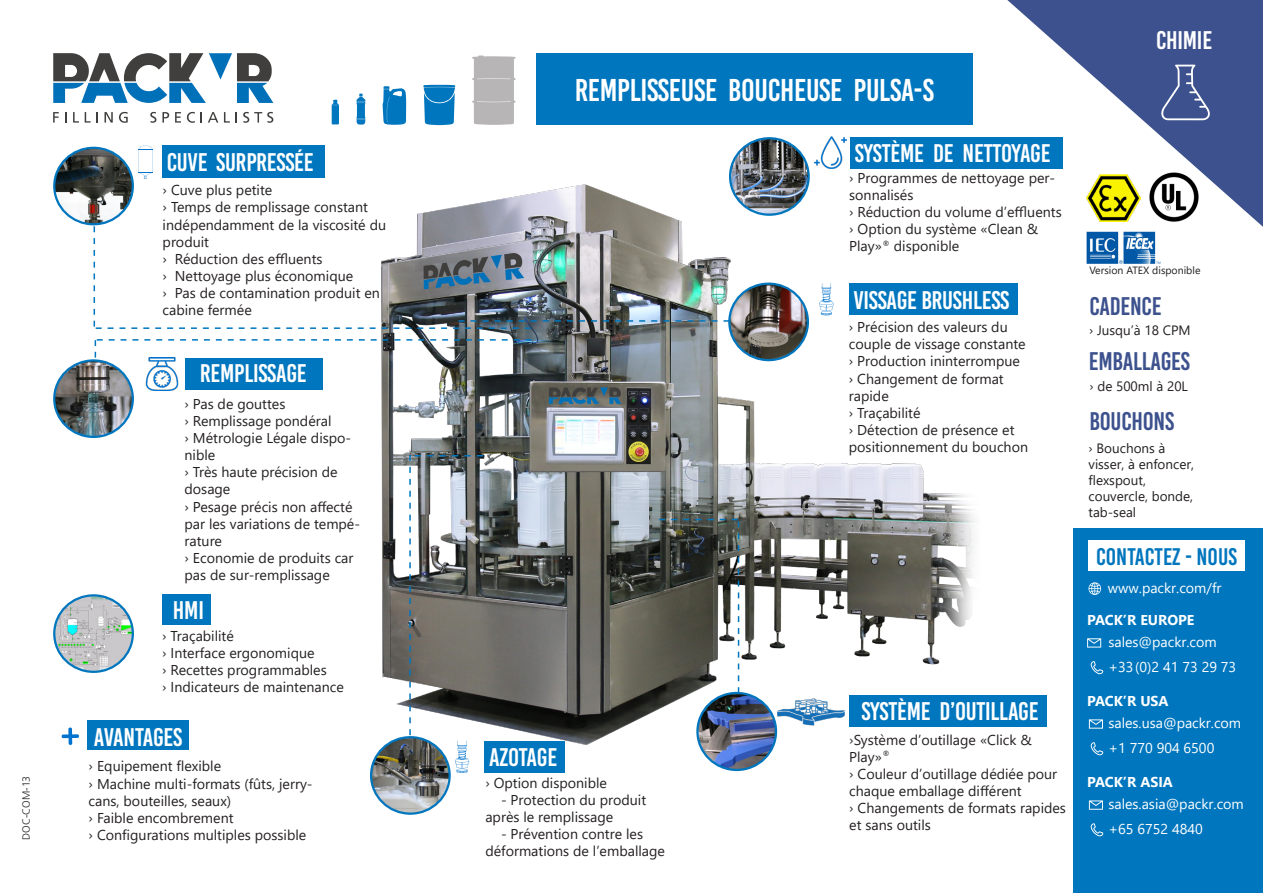
<style>
.page{position:relative;width:1263px;height:893px;background:#fff}
.page>*{position:absolute;margin:0;border:0;box-sizing:border-box;transform-origin:0 0}
.t1{font:31.5px "Bebas Kai";letter-spacing:-.01em;color:#fff}
.t2{font:25.5px "Bebas Kai";letter-spacing:-.01em;color:#fff}
.t3{font:25.5px "Bebas Kai";letter-spacing:-.01em;color:#3c518d}
.t4{font:24px "Bebas Kai";color:#0076be}
.t5{font:14.25px/17.1px "Segoe UI";color:#231f20}
.t6{font:14.25px "Segoe UI";color:#fff}
.t7{font:700 14.25px "Segoe UI";color:#fff}
.t8{font:13.5px/16.2px "Segoe UI";color:#231f20}
.t9{font:10.5px "Segoe UI";color:#231f20}
.t10{font:300 10.5px "Frutiger";color:#231f20}
</style>
<div class="page">
<img style="left:322px;top:169px;width:654px;height:615px">
<svg style="left:53px;top:53px;width:220px;height:50px"></svg>
<svg style="left:53px;top:112px;width:6px;height:11px"></svg>
<svg style="left:73px;top:112px;width:6px;height:11px"></svg>
<svg style="left:85px;top:112px;width:13px;height:11px"></svg>
<svg style="left:105px;top:112px;width:8px;height:11px"></svg>
<svg style="left:119px;top:112px;width:9px;height:11px"></svg>
<svg style="left:150px;top:112px;width:6px;height:11px"></svg>
<svg style="left:162px;top:112px;width:7px;height:11px"></svg>
<svg style="left:175px;top:112px;width:6px;height:11px"></svg>
<svg style="left:187px;top:112px;width:8px;height:11px"></svg>
<svg style="left:208px;top:112px;width:10px;height:11px"></svg>
<svg style="left:224px;top:112px;width:6px;height:11px"></svg>
<svg style="left:243px;top:112px;width:30px;height:11px"></svg>
<img style="left:54px;top:362px;width:79px;height:75px">
<div style="left:53px;top:359px;width:81px;height:79px;border:2px solid #0076be;border-radius:50%"></div>
<svg style="left:819px;top:283px;width:14px;height:32px"></svg>
<div style="left:849px;top:283px;width:168px;height:32px;background:#0076be"></div>
<img style="left:730px;top:138px;width:79px;height:77px">
<div style="left:729px;top:137px;width:81px;height:79px;border:2px solid #0076be;border-radius:50%"></div>
<img style="left:729px;top:284px;width:79px;height:76px">
<div style="left:728px;top:283px;width:81px;height:78px;border:2px solid #0076be;border-radius:50%"></div>
<img style="left:698px;top:693px;width:78px;height:77px">
<div style="left:696px;top:692px;width:81px;height:79px;border:2px solid #0076be;border-radius:50%"></div>
<img style="left:54px;top:148px;width:79px;height:76px">
<div style="left:53px;top:147px;width:81px;height:78px;border:2px solid #0076be;border-radius:50%"></div>
<div style="left:163px;top:594px;width:48px;height:31px;background:#0076be"></div>
<img style="left:54px;top:595px;width:79px;height:77px">
<div style="left:53px;top:594px;width:81px;height:79px;border:2px solid #0076be;border-radius:50%"></div>
<div style="left:87px;top:720px;width:102px;height:30px;background:#0076be"></div>
<svg style="left:62px;top:728px;width:17px;height:17px"></svg>
<img style="left:371px;top:737px;width:79px;height:77px">
<div style="left:370px;top:736px;width:81px;height:79px;border:2px solid #0076be;border-radius:50%"></div>
<svg style="left:409px;top:455px;width:74px;height:280px"></svg>
<img style="left:94px;top:226px;width:635px;height:103px">
<svg style="left:95px;top:339px;width:436px;height:19px"></svg>
<svg style="left:659px;top:519px;width:80px;height:174px;background:#5f625c"></svg>
<svg style="left:138px;top:146px;width:15px;height:33px"></svg>
<div style="left:162px;top:146px;width:163px;height:32px;background:#0076be"></div>
<div style="left:185px;top:358px;width:137px;height:32px;background:#0076be"></div>
<img style="left:146px;top:358px;width:32px;height:32px">
<svg style="left:455px;top:741px;width:14px;height:32px"></svg>
<div style="left:485px;top:741px;width:80px;height:32px;background:#0076be"></div>
<img style="left:815px;top:137px;width:32px;height:32px">
<div style="left:850px;top:137px;width:212px;height:32px;background:#0076be"></div>
<img style="left:773px;top:695px;width:75px;height:31px">
<div style="left:850px;top:695px;width:197px;height:32px;background:#0076be"></div>
<svg style="left:332px;top:100px;width:7px;height:24px"></svg>
<svg style="left:356px;top:94px;width:9px;height:31px"></svg>
<svg style="left:423px;top:85px;width:32px;height:40px"></svg>
<svg style="left:472px;top:55px;width:44px;height:70px;background:#c0bdbe"></svg>
<svg style="left:383px;top:86px;width:23px;height:39px"></svg>
<svg style="left:1007px;top:0;width:256px;height:227px;fill:#3c518d"></svg>
<svg style="left:1161px;top:65px;width:49px;height:55px;background:#56689c"></svg>
<div style="left:536px;top:53px;width:436px;height:72px;background:#0076be"></div>
<div style="left:1074px;top:529px;width:189px;height:364px;background:#0076be"></div>
<svg style="left:1087px;top:638px;width:14px;height:10px"></svg>
<svg style="left:1090px;top:661px;width:13px;height:13px"></svg>
<svg style="left:1089px;top:719px;width:14px;height:10px"></svg>
<svg style="left:1090px;top:742px;width:13px;height:13px"></svg>
<svg style="left:1089px;top:800px;width:14px;height:10px"></svg>
<svg style="left:1090px;top:823px;width:13px;height:13px"></svg>
<svg style="left:1088px;top:582px;width:13px;height:13px"></svg>
<div style="left:1089px;top:541px;width:156px;height:30px;background:#fff"></div>
<img style="left:1086px;top:174px;width:55px;height:47px">
<img style="left:1086px;top:231px;width:75px;height:33px">
<img style="left:1148px;top:171px;width:52px;height:52px">
<p class="t10" style="left:20px;top:840px;width:66px;rotate:-90deg">DOC-COM-13</p>
<p class="t2" style="left:167px;top:149px;width:149px">CUVE SURPRESSÉE</p>
<p class="t5" style="left:163px;top:180px;width:111px">› Cuve plus petite</p>
<p class="t5" style="left:163px;top:198px;width:225px">› Temps de remplissage constant indépendamment de la viscosité du produit</p>
<p class="t5" style="left:163px;top:249px;width:161px">› Réduction des effluents</p>
<p class="t5" style="left:163px;top:266px;width:192px">› Nettoyage plus économique</p>
<p class="t5" style="left:163px;top:283px;width:219px">› Pas de contamination produit en cabine fermée</p>
<p class="t2" style="left:200px;top:360px;width:108px">REMPLISSAGE</p>
<p class="t5" style="left:185px;top:394px;width:102px">› Pas de gouttes</p>
<p class="t5" style="left:185px;top:411px;width:168px">› Remplissage pondéral<br>› Métrologie Légale dispo&shy;nible</p>
<p class="t5" style="left:185px;top:462px;width:155px">› Très haute précision de dosage</p>
<p class="t5" style="left:185px;top:497px;width:177px">› Pesage précis non affecté par les variations de tempé&shy;rature</p>
<p class="t5" style="left:185px;top:548px;width:170px">› Economie de produits car pas de sur-remplissage</p>
<p class="t2" style="left:173px;top:597px;width:32px">HMI</p>
<p class="t5" style="left:162px;top:626px;width:73px">› Traçabilité</p>
<p class="t5" style="left:162px;top:643px;width:154px">› Interface ergonomique</p>
<p class="t5" style="left:162px;top:660px;width:166px">› Recettes programmables</p>
<p class="t5" style="left:162px;top:677px;width:183px">› Indicateurs de maintenance</p>
<p class="t2" style="left:94px;top:723px;width:90px">AVANTAGES</p>
<p class="t5" style="left:89px;top:756px;width:134px">› Equipement flexible</p>
<p class="t5" style="left:89px;top:774px;width:225px">› Machine multi-formats (fûts, jerry&shy;cans, bouteilles, seaux)</p>
<p class="t5" style="left:89px;top:808px;width:146px">› Faible encombrement</p>
<p class="t5" style="left:89px;top:825px;width:219px">› Configurations multiples possible</p>
<p class="t1" style="left:575px;top:73px;width:361px">REMPLISSEUSE BOUCHEUSE PULSA-S</p>
<p class="t2" style="left:855px;top:139px;width:197px">SYSTÈME DE NETTOYAGE</p>
<p class="t5" style="left:849px;top:168px;width:207px">› Programmes de nettoyage per&shy;sonnalisés</p>
<p class="t5" style="left:849px;top:202px;width:214px">› Réduction du volume d’effluents</p>
<p class="t5" style="left:849px;top:219px;width:190px">› Option du système «Clean &amp;<br>Play»<sup>®</sup> disponible</p>
<p class="t2" style="left:853px;top:286px;width:158px">VISSAGE BRUSHLESS</p>
<p class="t5" style="left:849px;top:317px;width:178px">› Précision des valeurs du couple de vissage constante</p>
<p class="t5" style="left:849px;top:352px;width:173px">› Production ininterrompue</p>
<p class="t5" style="left:849px;top:369px;width:156px">› Changement de format rapide</p>
<p class="t5" style="left:849px;top:403px;width:73px">› Traçabilité</p>
<p class="t5" style="left:849px;top:420px;width:181px">› Détection de présence et positionnement du bouchon</p>
<p class="t2" style="left:489px;top:744px;width:70px">AZOTAGE</p>
<p class="t5" style="left:485px;top:773px;width:123px">› Option disponible</p>
<p class="t5" style="left:485px;top:790px;width:162px;text-indent:16px">- Protection du produit après le remplissage</p>
<p class="t5" style="left:485px;top:824px;width:181px;text-align:center">- Prévention contre les déformations de l’emballage</p>
<p class="t2" style="left:861px;top:698px;width:179px">SYSTÈME D’OUTILLAGE</p>
<p class="t5" style="left:849px;top:730px;width:184px">›Système d’outillage «Click &amp;<br>Play»<sup>®</sup></p>
<p class="t5" style="left:849px;top:764px;width:209px">› Couleur d’outillage dédiée pour chaque emballage différent</p>
<p class="t5" style="left:849px;top:798px;width:218px">› Changements de formats rapides et sans outils</p>
<p class="t2" style="left:1156px;top:26px;width:58px">CHIMIE</p>
<p class="t9" style="left:1089px;top:260px;width:113px">Version ATEX disponible</p>
<p class="t3" style="left:1089px;top:293px;width:74px">CADENCE</p>
<p class="t8" style="left:1089px;top:320px;width:103px">› Jusqu’à 18 CPM</p>
<p class="t3" style="left:1089px;top:347px;width:103px">EMBALLAGES</p>
<p class="t8" style="left:1089px;top:377px;width:100px">› de 500ml à 20L</p>
<p class="t3" style="left:1089px;top:407px;width:86px">BOUCHONS</p>
<p class="t8" style="left:1088px;top:438px;width:107px">› Bouchons à visser, à enfoncer, flexspout,</p>
<p class="t8" style="left:1088px;top:487px;width:106px">couvercle, bonde, tab-seal</p>
<p class="t4" style="left:1096px;top:544px;width:142px">CONTACTEZ - NOUS</p>
<p class="t6" style="left:1108px;top:574px;width:115px">www.packr.com/fr</p>
<p class="t7" style="left:1087px;top:607px;width:109px">PACK’R EUROPE</p>
<p class="t6" style="left:1108px;top:628px;width:110px">sales@packr.com</p>
<p class="t6" style="left:1108px;top:654px;width:129px">+33(0)2 41 73 29 73</p>
<p class="t7" style="left:1087px;top:688px;width:83px">PACK’R USA</p>
<p class="t6" style="left:1108px;top:709px;width:134px">sales.usa@packr.com</p>
<p class="t6" style="left:1108px;top:735px;width:107px">+1 770 904 6500</p>
<p class="t7" style="left:1087px;top:769px;width:87px">PACK’R ASIA</p>
<p class="t6" style="left:1108px;top:790px;width:137px">sales.asia@packr.com</p>
<p class="t6" style="left:1108px;top:816px;width:96px">+65 6752 4840</p>
</div>
